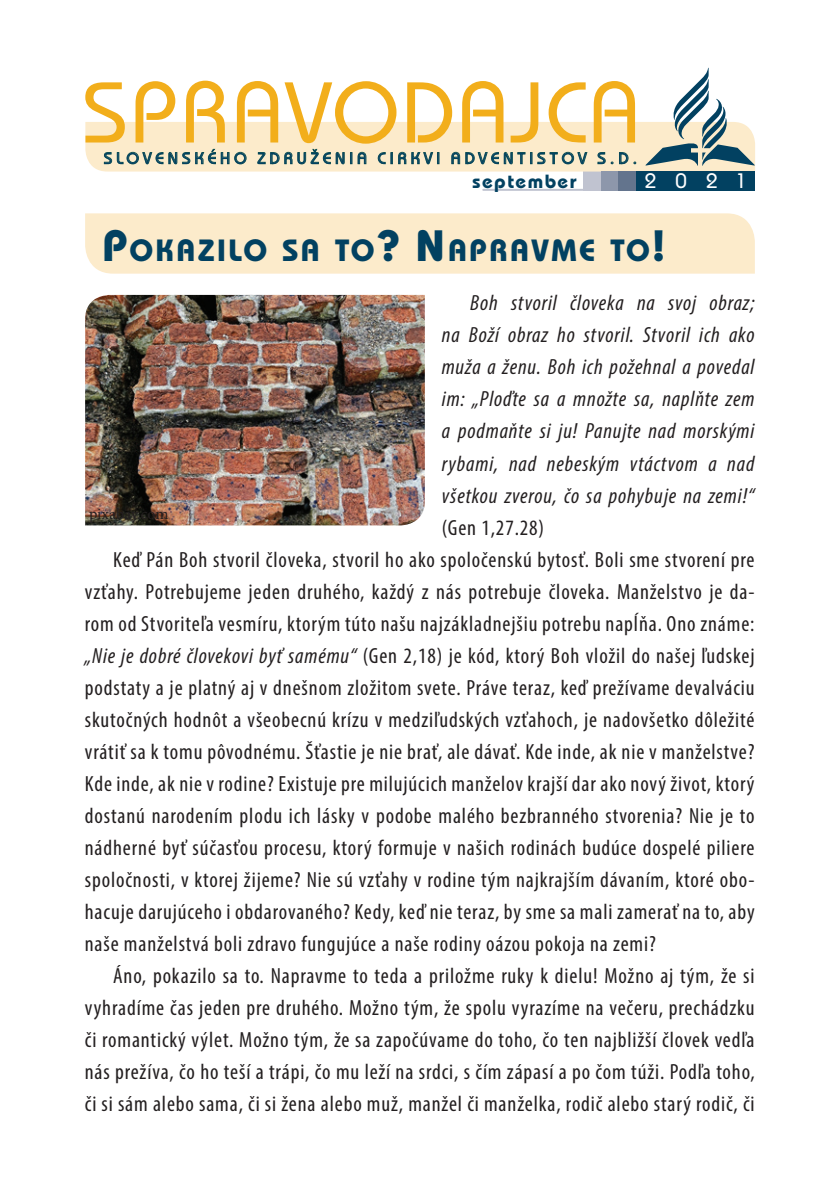
<style>
.page{position:relative;width:840px;height:1191px;background:#fff}
.page>*{position:absolute;margin:0;border:0;box-sizing:border-box;transform-origin:0 0}
.t1{font:500 90.4px "Bauhaus Itc TEE";letter-spacing:.005em;color:#f2ae1b}
.t2{font:700 32.2px "Bauhaus Itc TEE";letter-spacing:.055em;color:#024161}
.t3{font:condensed 22px "Myriad Pro";letter-spacing:.04em;color:#231f20}
.t4{font:italic condensed 22px/32px "Myriad Pro";letter-spacing:.04em;color:#231f20;text-align:justify}
.t5{font:500 22px "Bauhaus Itc TEE";color:#fff}
.t6{font:700 20px "Bauhaus Itc TEE";letter-spacing:.075em;color:#024161}
.t7{font:16px "ITC Bauhaus Md AT";letter-spacing:.26em;color:#024161}
.t8{font:16px "Minion Pro";letter-spacing:-.005em;color:#231f20}
.s1{font-size:46px}
.s2{font-style:italic}
</style>
<div class="page">
<div style="left:85px;top:213px;width:669px;height:61px;background:#fcebcb"></div>
<div style="left:582px;top:171px;width:18px;height:20px;background:#c0c3d0"></div>
<hr style="left:483px;top:189px;width:101px;height:2px;background:#c0c3d0">
<div style="left:600px;top:171px;width:18px;height:20px;background:#8d97ab"></div>
<div style="left:618px;top:171px;width:136px;height:20px;background:#024161"></div>
<div style="left:618px;top:171px;width:17px;height:20px;background:#63748d"></div>
<svg style="left:85px;top:68px;width:669px;height:103px"></svg>
<img style="left:85px;top:295px;width:339px;height:230px">
<h1 class="t1" style="left:82px;top:59px;width:560px">SPRAVODAJCA</h1>
<p class="t6" style="left:472px;top:169px;width:106px">september</p>
<p class="t7" style="left:104px;top:149px;width:534px">SLOVENSKÉHO ZDRUŽENIA CIRKVI ADVENTISTOV S.D.</p>
<p class="t5" style="left:644px;top:168px;width:104px">2021</p>
<h2 class="t2" style="left:102px;top:231px;width:565px"><span class="s1">P</span>OKAZILO SA TO<span class="s1">? N</span>APRAVME TO<span class="s1">!</span></h2>
<p class="t4" style="left:441px;top:287px;width:314px;text-indent:28px">Boh stvoril človeka na svoj obraz; na Boží obraz ho stvoril. Stvoril ich ako muža a ženu. Boh ich požehnal a povedal im: „Ploďte sa a množte sa, naplňte zem a podmaňte si ju! Panujte nad morskými rybami, nad nebeským vtáctvom a nad všetkou zverou, čo sa pohybuje na zemi!“</p>
<p class="t3" style="left:441px;top:514px;width:104px">(Gen 1,27.28)</p>
<p class="t3" style="left:113px;top:546px;width:642px">Keď Pán Boh stvoril človeka, stvoril ho ako spoločenskú bytosť. Boli sme stvorení pre</p>
<p class="t3" style="left:85px;top:578px;width:670px">vzťahy. Potrebujeme jeden druhého, každý z nás potrebuje človeka. Manželstvo je da-</p>
<p class="t3" style="left:85px;top:610px;width:670px">rom od Stvoriteľa vesmíru, ktorým túto našu najzákladnejšiu potrebu napĺňa. Ono známe:</p>
<p class="t3" style="left:85px;top:642px;width:670px"><span class="s2">„Nie je dobré človekovi byť samému“</span> (Gen 2,18) je kód, ktorý Boh vložil do našej ľudskej</p>
<p class="t3" style="left:85px;top:674px;width:671px">podstaty a je platný aj v dnešnom zložitom svete. Práve teraz, keď prežívame devalváciu</p>
<p class="t3" style="left:85px;top:706px;width:670px">skutočných hodnôt a všeobecnú krízu v medziľudských vzťahoch, je nadovšetko dôležité</p>
<p class="t3" style="left:85px;top:738px;width:670px">vrátiť sa k tomu pôvodnému. Šťastie je nie brať, ale dávať. Kde inde, ak nie v manželstve?</p>
<p class="t3" style="left:85px;top:770px;width:670px">Kde inde, ak nie v rodine? Existuje pre milujúcich manželov krajší dar ako nový život, ktorý</p>
<p class="t3" style="left:85px;top:802px;width:671px">dostanú narodením plodu ich lásky v podobe malého bezbranného stvorenia? Nie je to</p>
<p class="t3" style="left:85px;top:834px;width:670px">nádherné byť súčasťou procesu, ktorý formuje v našich rodinách budúce dospelé piliere</p>
<p class="t3" style="left:85px;top:866px;width:670px">spoločnosti, v ktorej žijeme? Nie sú vzťahy v rodine tým najkrajším dávaním, ktoré obo-</p>
<p class="t3" style="left:85px;top:898px;width:671px">hacuje darujúceho i obdarovaného? Kedy, keď nie teraz, by sme sa mali zamerať na to, aby</p>
<p class="t3" style="left:85px;top:930px;width:572px">naše manželstvá boli zdravo fungujúce a naše rodiny oázou pokoja na zemi?</p>
<p class="t3" style="left:113px;top:962px;width:642px">Áno, pokazilo sa to. Napravme to teda a priložme ruky k dielu! Možno aj tým, že si</p>
<p class="t3" style="left:85px;top:994px;width:670px">vyhradíme čas jeden pre druhého. Možno tým, že spolu vyrazíme na večeru, prechádzku</p>
<p class="t3" style="left:85px;top:1026px;width:671px">či romantický výlet. Možno tým, že sa započúvame do toho, čo ten najbližší človek vedľa</p>
<p class="t3" style="left:85px;top:1058px;width:671px">nás prežíva, čo ho teší a trápi, čo mu leží na srdci, s čím zápasí a po čom túži. Podľa toho,</p>
<p class="t3" style="left:85px;top:1090px;width:671px">či si sám alebo sama, či si žena alebo muž, manžel či manželka, rodič alebo starý rodič, či</p>
<p class="t8" style="left:89px;top:503px;width:81px">pixabay.com</p>
</div>
